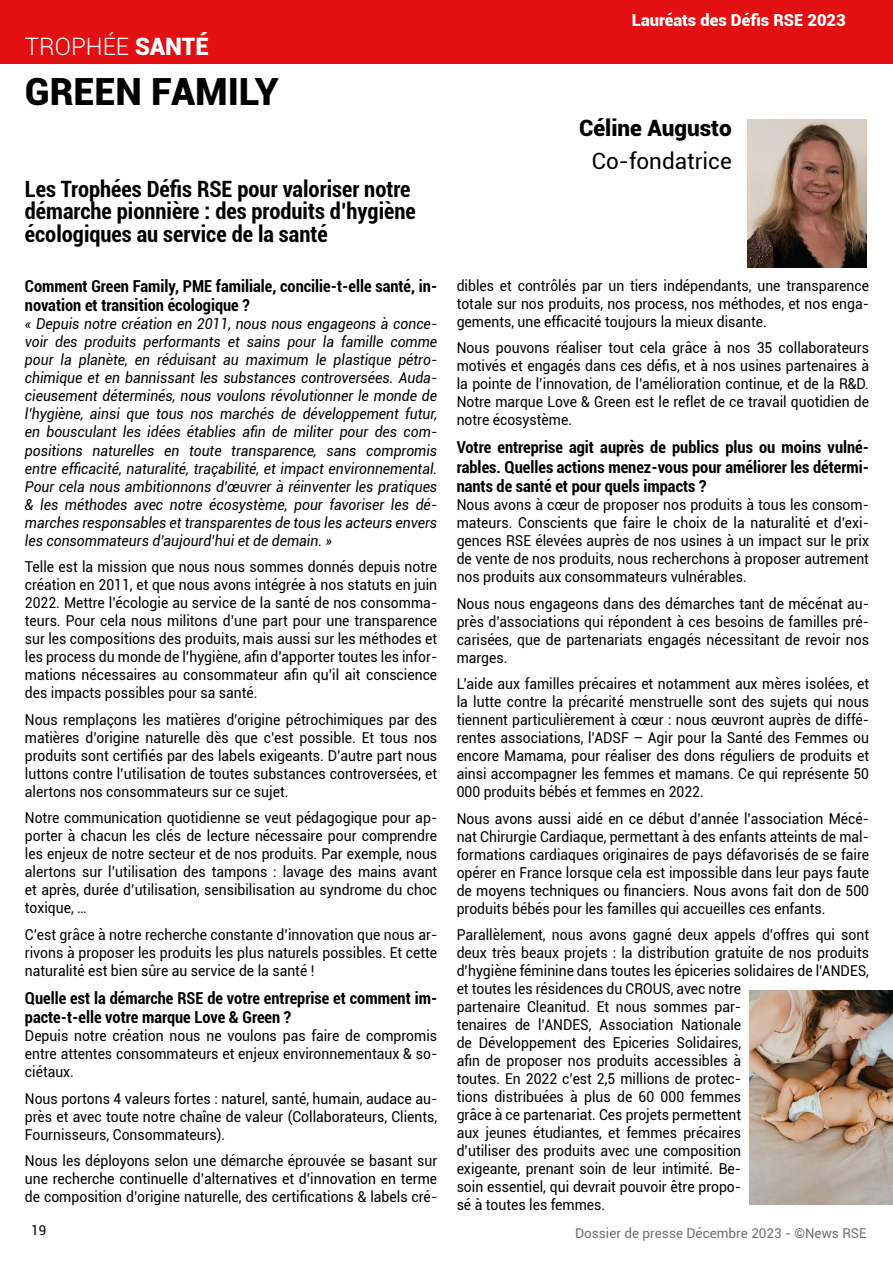
<style>
.page{position:relative;width:893px;height:1263px;background:#fff}
.page>*{position:absolute;margin:0;border:0;box-sizing:border-box;transform-origin:0 0}
.t1{font:900 37.5px "Roboto";color:#020203}
.t2{font:300 24px "Roboto";color:#fff}
.t3{font:700 condensed 22.5px/22.5px "Roboto";color:#000}
.t4{font:900 22.5px "Roboto";color:#020203}
.t5{font:22.5px "Roboto";color:#020203}
.t6{font:700 condensed 16.5px/19.5px "Roboto";color:#000}
.t7{font:900 16.5px "Roboto";color:#fff}
.t8{font:15px/18px "Roboto";color:#000;text-align:justify;scale:.93 1}
.t9{font:italic 15px/18px "Roboto";color:#000;text-align:justify;scale:.93 1}
.t10{font:13.5px "Roboto";color:#706f6f}
.t11{font:13.5px "Roboto";color:#000}
.s1{font-weight:900}
</style>
<div class="page">
<div style="left:0;top:0;width:893px;height:64px;background:#e20f13"></div>
<img style="left:747px;top:119px;width:120px;height:149px">
<img style="left:750px;top:990px;width:143px;height:215px">
<h2 class="t2" style="left:25px;top:30px;width:185px">TROPHÉE <span class="s1">SANTÉ</span></h2>
<h1 class="t1" style="left:25px;top:65px;width:255px">GREEN FAMILY</h1>
<h3 class="t3" style="left:25px;top:177px;width:392px">Les Trophées Défis RSE pour valoriser notre démarche pionnière : des produits d’hygiène écologiques au service de la santé</h3>
<p class="t6" style="left:25px;top:276px;width:414px">Comment Green Family, PME familiale, concilie-t-elle santé, in&shy;novation et transition écologique ?</p>
<p class="t9" style="left:25px;top:315px;width:445px">« Depuis notre création en 2011, nous nous engageons à conce&shy;voir des produits performants et sains pour la famille comme pour la planète, en réduisant au maximum le plastique pétro&shy;chimique et en bannissant les substances controversées. Auda&shy;cieusement déterminés, nous voulons révolutionner le monde de l’hygiène, ainsi que tous nos marchés de développement futur, en bousculant les idées établies afin de militer pour des com&shy;positions naturelles en toute transparence, sans compromis entre efficacité, naturalité, traçabilité, et impact environnemental.<br>Pour cela nous ambitionnons d’œuvrer à réinventer les pratiques &amp; les méthodes avec notre écosystème, pour favoriser les dé&shy;marches responsables et transparentes de tous les acteurs envers les consommateurs d’aujourd’hui et de demain. »</p>
<p class="t8" style="left:25px;top:557px;width:445px">Telle est la mission que nous nous sommes donnés depuis notre création en 2011, et que nous avons intégrée à nos statuts en juin 2022. Mettre l’écologie au service de la santé de nos consomma&shy;teurs. Pour cela nous militons d’une part pour une transparence sur les compositions des produits, mais aussi sur les méthodes et les process du monde de l’hygiène, afin d’apporter toutes les infor&shy;mations nécessaires au consommateur afin qu’il ait conscience des impacts possibles pour sa santé.</p>
<p class="t8" style="left:25px;top:710px;width:445px">Nous remplaçons les matières d’origine pétrochimiques par des matières d’origine naturelle dès que c’est possible. Et tous nos produits sont certifiés par des labels exigeants. D’autre part nous luttons contre l’utilisation de toutes substances controversées, et alertons nos consommateurs sur ce sujet.</p>
<p class="t8" style="left:25px;top:808px;width:445px">Notre communication quotidienne se veut pédagogique pour ap&shy;porter à chacun les clés de lecture nécessaire pour comprendre les enjeux de notre secteur et de nos produits. Par exemple, nous alertons sur l’utilisation des tampons : lavage des mains avant et après, durée d’utilisation, sensibilisation au syndrome du choc toxique, …</p>
<p class="t8" style="left:25px;top:925px;width:445px">C’est grâce à notre recherche constante d’innovation que nous ar&shy;rivons à proposer les produits les plus naturels possibles. Et cette naturalité est bien sûre au service de la santé !</p>
<p class="t6" style="left:25px;top:987px;width:414px">Quelle est la démarche RSE de votre entreprise et comment im&shy;pacte-t-elle votre marque Love &amp; Green ?</p>
<p class="t8" style="left:25px;top:1026px;width:445px">Depuis notre création nous ne voulons pas faire de compromis entre attentes consommateurs et enjeux environnementaux &amp; so&shy;ciétaux.</p>
<p class="t8" style="left:25px;top:1089px;width:445px">Nous portons 4 valeurs fortes : naturel, santé, humain, audace au&shy;près et avec toute notre chaîne de valeur (Collaborateurs, Clients, Fournisseurs, Consommateurs).</p>
<p class="t8" style="left:25px;top:1151px;width:445px">Nous les déployons selon une démarche éprouvée se basant sur une recherche continuelle d’alternatives et d’innovation en terme de composition d’origine naturelle, des certifications &amp; labels cré-</p>
<p class="t7" style="left:632px;top:8px;width:215px">Lauréats des Défis RSE 2023</p>
<h3 class="t4" style="left:579px;top:112px;width:154px">Céline Augusto</h3>
<h3 class="t5" style="left:592px;top:145px;width:141px">Co-fondatrice</h3>
<p class="t8" style="left:457px;top:276px;width:445px">dibles et contrôlés par un tiers indépendants, une transparence totale sur nos produits, nos process, nos méthodes, et nos enga&shy;gements, une efficacité toujours la mieux disante.</p>
<p class="t8" style="left:457px;top:338px;width:445px">Nous pouvons réaliser tout cela grâce à nos 35 collaborateurs motivés et engagés dans ces défis, et à nos usines partenaires à la pointe de l’innovation, de l’amélioration continue, et de la R&amp;D.<br>Notre marque Love &amp; Green est le reflet de ce travail quotidien de notre écosystème.</p>
<p class="t6" style="left:457px;top:437px;width:414px;text-align:justify">Votre entreprise agit auprès de publics plus ou moins vulné&shy;rables. Quelles actions menez-vous pour améliorer les détermi&shy;nants de santé et pour quels impacts ?</p>
<p class="t8" style="left:457px;top:495px;width:445px">Nous avons à cœur de proposer nos produits à tous les consom&shy;mateurs. Conscients que faire le choix de la naturalité et d’exi&shy;gences RSE élevées auprès de nos usines à un impact sur le prix de vente de nos produits, nous recherchons à proposer autrement nos produits aux consommateurs vulnérables.</p>
<p class="t8" style="left:457px;top:594px;width:445px">Nous nous engageons dans des démarches tant de mécénat au&shy;près d’associations qui répondent à ces besoins de familles pré&shy;carisées, que de partenariats engagés nécessitant de revoir nos marges.</p>
<p class="t8" style="left:457px;top:674px;width:445px">L’aide aux familles précaires et notamment aux mères isolées, et la lutte contre la précarité menstruelle sont des sujets qui nous tiennent particulièrement à cœur : nous œuvront auprès de diffé&shy;rentes associations, l’ADSF – Agir pour la Santé des Femmes ou encore Mamama, pour réaliser des dons réguliers de produits et ainsi accompagner les femmes et mamans. Ce qui représente 50<br>000 produits bébés et femmes en 2022.</p>
<p class="t8" style="left:457px;top:809px;width:445px">Nous avons aussi aidé en ce début d’année l’association Mécé&shy;nat Chirurgie Cardiaque, permettant à des enfants atteints de mal&shy;formations cardiaques originaires de pays défavorisés de se faire opérer en France lorsque cela est impossible dans leur pays faute de moyens techniques ou financiers. Nous avons fait don de 500 produits bébés pour les familles qui accueilles ces enfants.</p>
<p class="t8" style="left:457px;top:925px;width:445px;text-align:left">Parallèlement, nous avons gagné deux appels d’offres qui sont deux très beaux projets : la distribution gratuite de nos produits d’hygiène féminine dans toutes les épiceries solidaires de l’ANDES, et toutes les résidences du CROUS, avec notre<br>partenaire Cleanitud. Et nous sommes par-<br>tenaires de l’ANDES, Association Nationale<br>de Développement des Epiceries Solidaires,<br>afin de proposer nos produits accessibles à<br>toutes. En 2022 c’est 2,5 millions de protec-<br>tions distribuées à plus de 60 000 femmes<br>grâce à ce partenariat. Ces projets permettent<br>aux jeunes étudiantes, et femmes précaires<br>d’utiliser des produits avec une composition<br>exigeante, prenant soin de leur intimité. Be-<br>soin essentiel, qui devrait pouvoir être propo-<br>sé à toutes les femmes.</p>
<p class="t11" style="left:31px;top:1220px;width:17px">19</p>
<p class="t10" style="left:575px;top:1223px;width:293px">Dossier de presse Décembre 2023 - ©News RSE</p>
</div>
